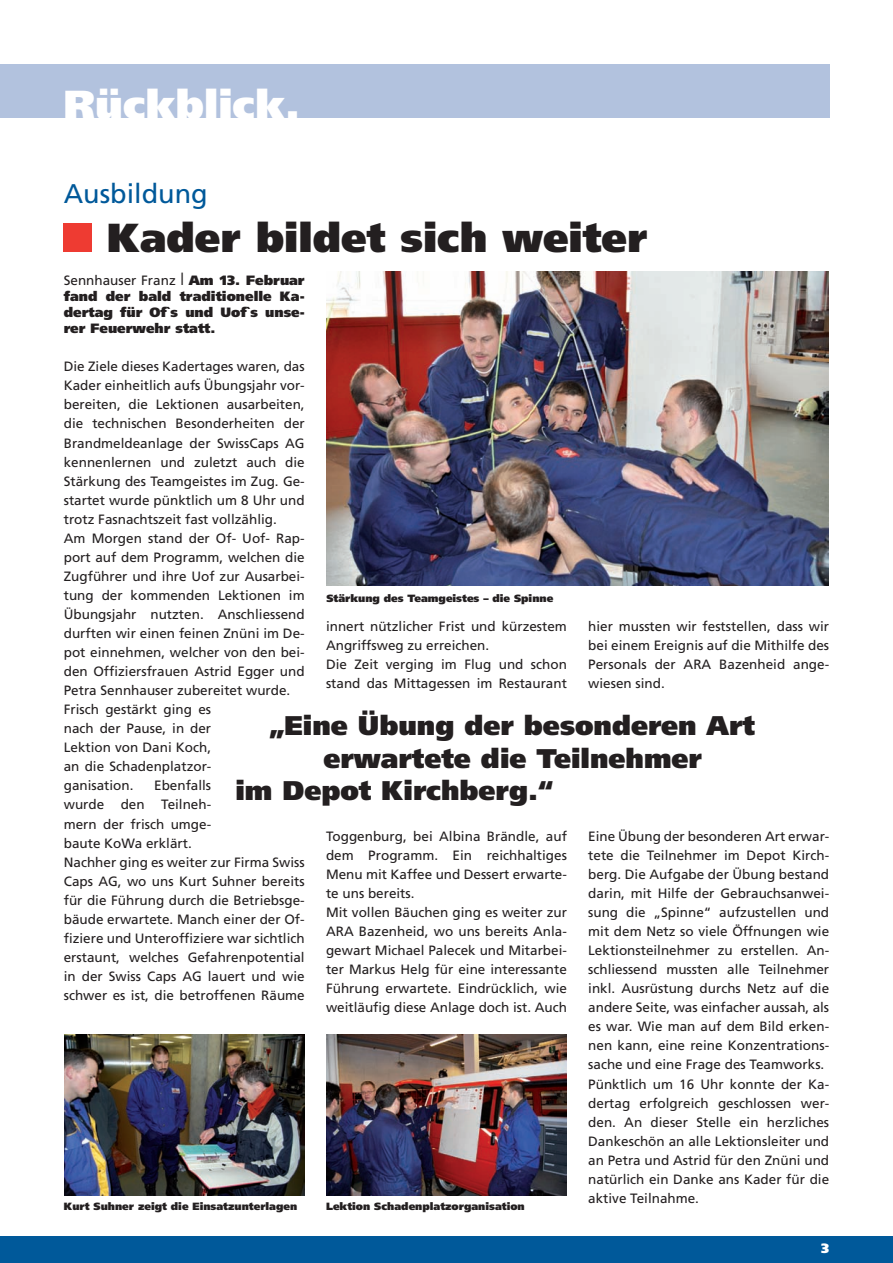
<style>
.page{position:relative;width:893px;height:1263px;background:#fff}
.page>*{position:absolute;margin:0;border:0;box-sizing:border-box;transform-origin:0 0}
.t1{font:900 40.5px "Frutiger";color:#231f20}
.t2{font:900 40.5px "Frutiger";color:#fff}
.t3{font:900 27px "Frutiger";color:#231f20}
.t4{font:27px "Frutiger";color:#00599a}
.t5{font:13.5px/19px "Frutiger";color:#231f20}
.t6{font:900 13.5px/16.2px "Frutiger";color:#231f20;text-align:justify}
.t7{font:900 13.5px "Frutiger";color:#fff}
.t8{font:900 10.5px "Frutiger";color:#231f20}
.s1{font-weight:400}
.s2{font-family:"Times";font-weight:400;font-size:18px}
</style>
<div class="page">
<div style="left:0;top:1236px;width:893px;height:27px;background:#00599a"></div>
<div style="left:64px;top:224px;width:28px;height:28px;background:#ee3b32"></div>
<img style="left:326px;top:1034px;width:241px;height:161px">
<img style="left:65px;top:1034px;width:240px;height:161px">
<img style="left:326px;top:271px;width:502px;height:315px">
<div style="left:0;top:64px;width:829px;height:53px;background:#b2c2de"></div>
<h1 class="t2" style="left:64px;top:80px;width:238px">Rückblick.</h1>
<h2 class="t4" style="left:64px;top:178px;width:145px">Ausbildung</h2>
<h1 class="t1" style="left:107px;top:213px;width:542px">Kader bildet sich weiter</h1>
<p class="t6" style="left:64px;top:272px;width:242px"><span class="s1">Sennhauser Franz</span> <span class="s2">|</span> Am 13. Februar fand der bald traditionelle Ka&shy;dertag für Of`s und Uof`s unse&shy;rer Feuerwehr statt.</p>
<p class="t5" style="left:64px;top:357px;width:242px">Die Ziele dieses Kadertages waren, das<br>Kader einheitlich aufs Übungsjahr vor&shy;bereiten, die Lektionen ausarbeiten, die technischen Besonderheiten der<br>Brandmeldeanlage der SwissCaps AG kennenlernen und zuletzt auch die<br>Stärkung des Teamgeistes im Zug. Ge&shy;startet wurde pünktlich um 8 Uhr und trotz Fasnachtszeit fast vollzählig.<br>Am Morgen stand der Of- Uof- Rap&shy;port auf dem Programm, welchen die<br>Zugführer und ihre Uof zur Ausarbei&shy;tung der kommenden Lektionen im<br>Übungsjahr nutzten. Anschliessend durften wir einen feinen Znüni im De&shy;pot einnehmen, welcher von den bei&shy;den Offiziersfrauen Astrid Egger und<br>Petra Sennhauser zubereitet wurde.<br>Frisch gestärkt ging es<br>nach der Pause, in der<br>Lektion von Dani Koch,<br>an die Schadenplatzor-<br>ganisation.</p>
<p class="t8" style="left:326px;top:592px;width:228px">Stärkung des Teamgeistes – die Spinne</p>
<p class="t5" style="left:588px;top:617px;width:242px;text-align:justify">hier mussten wir feststellen, dass wir bei einem Ereignis auf die Mithilfe des Personals der ARA Bazenheid ange&shy;wiesen sind.</p>
<p class="t5" style="left:326px;top:617px;width:242px">innert nützlicher Frist und kürzestem Angriffsweg zu erreichen.<br>Die Zeit verging im Flug und schon stand das Mittagessen im Restaurant</p>
<h2 class="t3" style="left:269px;top:709px;width:487px">„Eine Übung der besonderen Art</h2>
<h2 class="t3" style="left:323px;top:742px;width:380px">erwartete die Teilnehmer</h2>
<h2 class="t3" style="left:235px;top:774px;width:319px">im Depot Kirchberg.“</h2>
<p class="t5" style="left:64px;top:776px;width:242px;text-indent:90px">Ebenfalls<br>wurde den Teilneh-<br>mern der frisch umge-<br>baute KoWa erklärt.<br>Nachher ging es weiter zur Firma Swiss<br>Caps AG, wo uns Kurt Suhner bereits für die Führung durch die Betriebsge&shy;bäude erwartete. Manch einer der Of&shy;fiziere und Unteroffiziere war sichtlich erstaunt, welches Gefahrenpotential in der Swiss Caps AG lauert und wie schwer es ist, die betroffenen Räume</p>
<p class="t5" style="left:588px;top:826px;width:242px">Eine Übung der besonderen Art erwar&shy;tete die Teilnehmer im Depot Kirch&shy;berg. Die Aufgabe der Übung bestand darin, mit Hilfe der Gebrauchsanwei&shy;sung die „Spinne“ aufzustellen und mit dem Netz so viele Öffnungen wie Lektionsteilnehmer zu erstellen. An&shy;schliessend mussten alle Teilnehmer inkl. Ausrüstung durchs Netz auf die andere Seite, was einfacher aussah, als es war. Wie man auf dem Bild erken&shy;nen kann, eine reine Konzentrations&shy;sache und eine Frage des Teamworks.<br>Pünktlich um 16 Uhr konnte der Ka&shy;dertag erfolgreich geschlossen wer&shy;den. An dieser Stelle ein herzliches Dankeschön an alle Lektionsleiter und an Petra und Astrid für den Znüni und natürlich ein Danke ans Kader für die aktive Teilnahme.</p>
<p class="t5" style="left:326px;top:826px;width:242px">Toggenburg, bei Albina Brändle, auf dem Programm. Ein reichhaltiges Menu mit Kaffee und Dessert erwarte&shy;te uns bereits.<br>Mit vollen Bäuchen ging es weiter zur ARA Bazenheid, wo uns bereits Anla&shy;gewart Michael Palecek und Mitarbei&shy;ter Markus Helg für eine interessante Führung erwartete. Eindrücklich, wie weitläufig diese Anlage doch ist. Auch</p>
<p class="t8" style="left:64px;top:1200px;width:235px">Kurt Suhner zeigt die Einsatzunterlagen</p>
<p class="t8" style="left:326px;top:1200px;width:200px">Lektion Schadenplatzorganisation</p>
<p class="t7" style="left:821px;top:1240px;width:9px">3</p>
</div>
